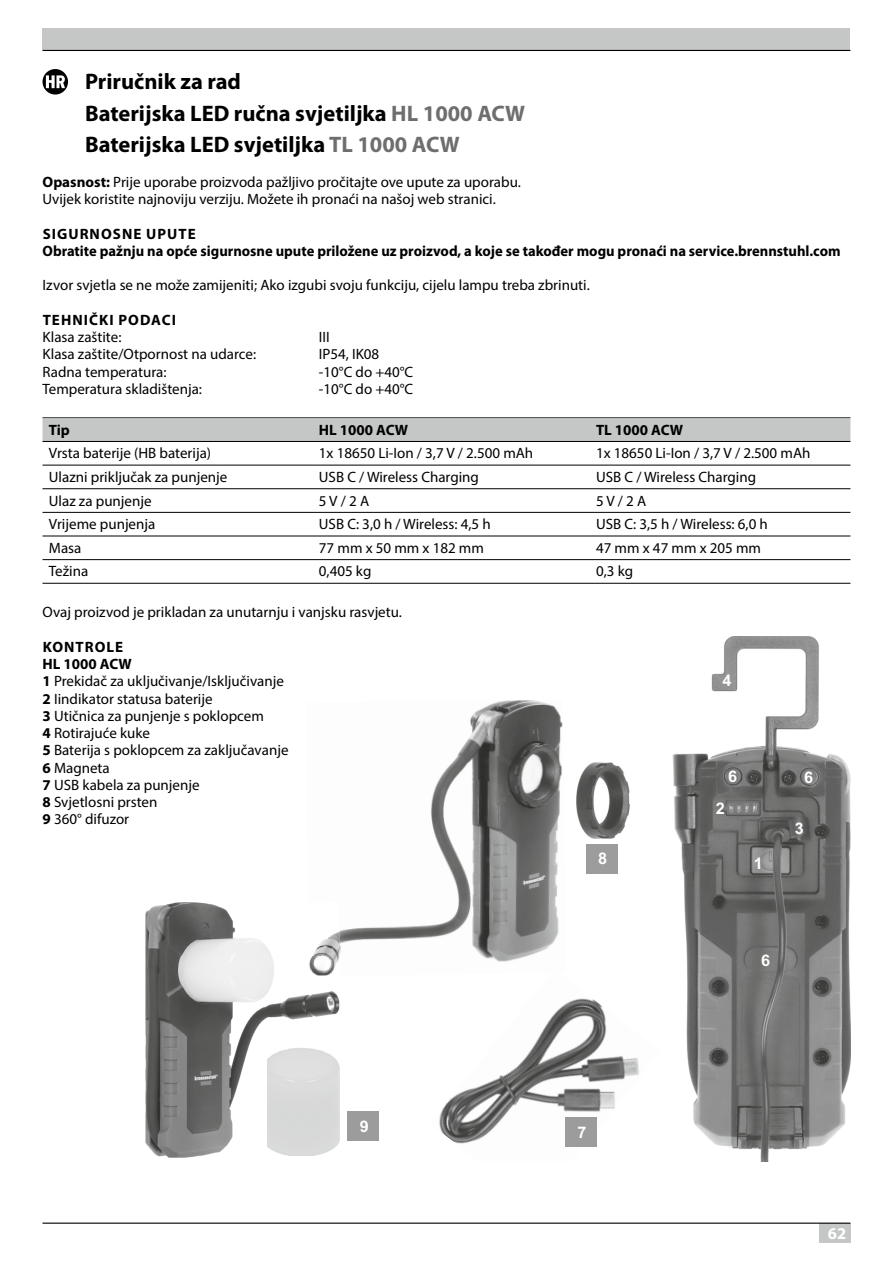
<style>
.page{position:relative;width:893px;height:1263px;background:#fff}
.page>*{position:absolute;margin:0;border:0;box-sizing:border-box;transform-origin:0 0}
.t1{font:700 22.5px/31.5px "Myriad Pro";color:#000}
.t2{font:700 16.5px "Myriad Pro";color:#fff}
.t3{font:700 16.05px "Arial";color:#fff}
.t4{font:15px/17.2px "Myriad Pro";color:#000}
.t5{font:700 15px/17.2px "Myriad Pro";color:#000}
.t6{font:700 15px "Myriad Pro";letter-spacing:.07em;color:#000}
.s1{color:#6e6e6e}
.s2{font-weight:700}
</style>
<div class="page">
<div style="left:819px;top:1223px;width:31px;height:19px;background:#c5c6c6"></div>
<div style="left:43px;top:29px;width:807px;height:21px;background:#c5c6c6"></div>
<hr style="left:43px;top:50px;width:807px;height:1px;background:#000">
<hr style="left:43px;top:1222px;width:807px;height:2px;background:#000">
<hr style="left:43px;top:417px;width:807px;height:1px;background:#000">
<div style="left:43px;top:418px;width:807px;height:23px;background:#c5c6c6"></div>
<hr style="left:43px;top:441px;width:807px;height:1px;background:#000">
<hr style="left:43px;top:465px;width:807px;height:1px;background:#000">
<hr style="left:43px;top:488px;width:807px;height:1px;background:#000">
<hr style="left:43px;top:512px;width:807px;height:1px;background:#000">
<hr style="left:43px;top:536px;width:807px;height:1px;background:#000">
<hr style="left:43px;top:559px;width:807px;height:1px;background:#000">
<hr style="left:43px;top:583px;width:807px;height:1px;background:#000">
<svg style="left:43px;top:69px;width:25px;height:26px"></svg>
<img style="left:672px;top:636px;width:178px;height:525px">
<img style="left:339px;top:700px;width:224px;height:262px">
<img style="left:145px;top:902px;width:194px;height:256px">
<img style="left:308px;top:902px;width:31px;height:74px">
<img style="left:576px;top:763px;width:53px;height:75px">
<div style="left:268px;top:1048px;width:71px;height:107px;background:#dadada"></div>
<div style="left:348px;top:1111px;width:31px;height:29px;background:#9c9c9d"></div>
<div style="left:586px;top:844px;width:32px;height:29px;background:#9c9c9d"></div>
<img style="left:439px;top:998px;width:200px;height:146px">
<div style="left:565px;top:1118px;width:32px;height:29px;background:#9c9c9d"></div>
<h1 class="t1" style="left:85px;top:65px;width:442px">Priručnik za rad<br>Baterijska LED ručna svjetiljka <span class="s1">HL 1000 ACW<br></span>Baterijska LED svjetiljka <span class="s1">TL 1000 ACW</span></h1>
<p class="t4" style="left:43px;top:173px;width:480px"><span class="s2">Opasnost:</span> Prije uporabe proizvoda pažljivo pročitajte ove upute za uporabu.<br>Uvijek koristite najnoviju verziju. Možete ih pronaći na našoj web stranici.</p>
<p class="t5" style="left:43px;top:224px;width:800px">SIGURNOSNE UPUTE<br>Obratite pažnju na opće sigurnosne upute priložene uz proizvod, a koje se također mogu pronaći na service.brennstuhl.com</p>
<p class="t4" style="left:43px;top:276px;width:549px">Izvor svjetla se ne može zamijeniti; Ako izgubi svoju funkciju, cijelu lampu treba zbrinuti.</p>
<p class="t6" style="left:43px;top:310px;width:135px">TEHNIČKI PODACI</p>
<p class="t4" style="left:43px;top:328px;width:80px">Klasa zaštite:</p>
<p class="t4" style="left:319px;top:328px;width:12px">III</p>
<p class="t4" style="left:43px;top:345px;width:215px">Klasa zaštite/Otpornost na udarce:</p>
<p class="t4" style="left:319px;top:345px;width:62px">IP54, IK08</p>
<p class="t4" style="left:43px;top:363px;width:126px">Radna temperatura:</p>
<p class="t4" style="left:319px;top:363px;width:96px">-10°C do +40°C</p>
<p class="t4" style="left:43px;top:380px;width:161px">Temperatura skladištenja:</p>
<p class="t4" style="left:319px;top:380px;width:96px">-10°C do +40°C</p>
<p class="t5" style="left:49px;top:420px;width:22px">Tip</p>
<p class="t5" style="left:319px;top:420px;width:91px">HL 1000 ACW</p>
<p class="t5" style="left:596px;top:420px;width:89px">TL 1000 ACW</p>
<p class="t4" style="left:49px;top:444px;width:164px">Vrsta baterije (HB baterija)</p>
<p class="t4" style="left:319px;top:444px;width:216px">1x 18650 Li-Ion / 3,7 V / 2.500 mAh</p>
<p class="t4" style="left:596px;top:444px;width:216px">1x 18650 Li-Ion / 3,7 V / 2.500 mAh</p>
<p class="t4" style="left:49px;top:468px;width:180px">Ulazni priključak za punjenje</p>
<p class="t4" style="left:319px;top:468px;width:161px">USB C / Wireless Charging</p>
<p class="t4" style="left:596px;top:468px;width:161px">USB C / Wireless Charging</p>
<p class="t4" style="left:49px;top:492px;width:104px">Ulaz za punjenje</p>
<p class="t4" style="left:319px;top:492px;width:52px">5 V / 2 A</p>
<p class="t4" style="left:596px;top:492px;width:52px">5 V / 2 A</p>
<p class="t4" style="left:49px;top:515px;width:108px">Vrijeme punjenja</p>
<p class="t4" style="left:319px;top:515px;width:173px">USB C: 3,0 h / Wireless: 4,5 h</p>
<p class="t4" style="left:596px;top:515px;width:173px">USB C: 3,5 h / Wireless: 6,0 h</p>
<p class="t4" style="left:49px;top:539px;width:34px">Masa</p>
<p class="t4" style="left:319px;top:539px;width:167px">77 mm x 50 mm x 182 mm</p>
<p class="t4" style="left:596px;top:539px;width:167px">47 mm x 47 mm x 205 mm</p>
<p class="t4" style="left:49px;top:563px;width:41px">Težina</p>
<p class="t4" style="left:319px;top:563px;width:54px">0,405 kg</p>
<p class="t4" style="left:596px;top:563px;width:39px">0,3 kg</p>
<p class="t4" style="left:43px;top:603px;width:361px">Ovaj proizvod je prikladan za unutarnju i vanjsku rasvjetu.</p>
<p class="t4" style="left:43px;top:638px;width:247px"><span class="s2">KONTROLE<br>HL 1000 ACW<br>1</span> Prekidač za uključivanje/Isključivanje<br><span class="s2">2</span> Iindikator statusa baterije<br><span class="s2">3</span> Utičnica za punjenje s poklopcem<br><span class="s2">4</span> Rotirajuće kuke<br><span class="s2">5</span> Baterija s poklopcem za zaključavanje<br><span class="s2">6</span> Magneta<br><span class="s2">7</span> USB kabela za punjenje<br><span class="s2">8</span> Svjetlosni prsten<br><span class="s2">9</span> 360° difuzor</p>
<p class="t3" style="left:723px;top:670px;width:11px">4</p>
<p class="t3" style="left:728px;top:766px;width:11px">6</p>
<p class="t3" style="left:804px;top:767px;width:11px">6</p>
<p class="t3" style="left:716px;top:797px;width:11px">2</p>
<p class="t3" style="left:795px;top:818px;width:11px">3</p>
<p class="t3" style="left:360px;top:1116px;width:11px">9</p>
<p class="t3" style="left:598px;top:848px;width:11px">8</p>
<p class="t3" style="left:577px;top:1121px;width:11px">7</p>
<p class="t3" style="left:754px;top:852px;width:11px">1</p>
<p class="t3" style="left:761px;top:949px;width:11px">6</p>
<p class="t2" style="left:828px;top:1222px;width:20px">62</p>
</div>
